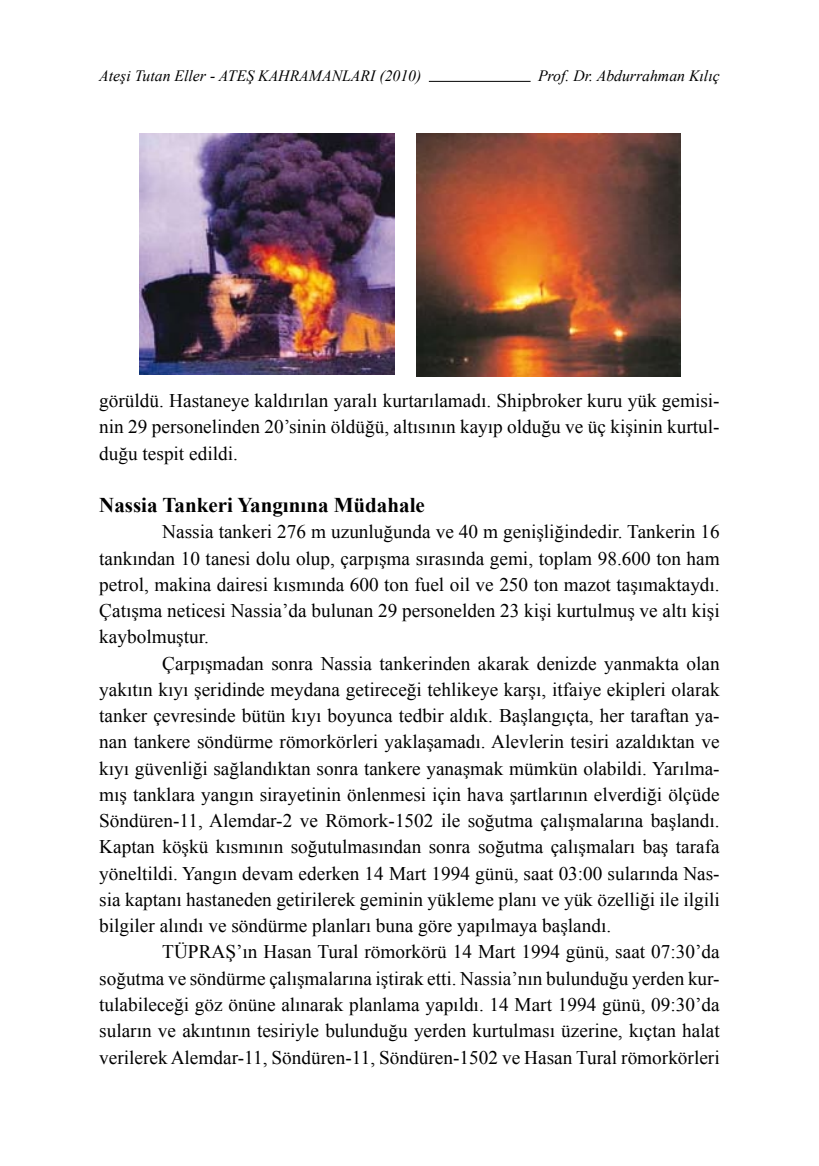
<style>
.page{position:relative;width:819px;height:1166px;background:#fff}
.page>*{position:absolute;margin:0;border:0;box-sizing:border-box;transform-origin:0 0}
.t1{font:700 21px "Times New Roman";color:#000}
.t2{font:19.25px/26.2px "Times New Roman";color:#000;text-align:justify}
.t3{font:italic 15.75px "Times New Roman";color:#000}
</style>
<div class="page">
<hr style="left:429px;top:81px;width:101px;height:1px;background:#000">
<img style="left:140px;top:134px;width:254px;height:241px">
<img style="left:417px;top:134px;width:264px;height:243px">
<p class="t3" style="left:99px;top:64px;width:323px">Ateşi Tutan Eller - ATEŞ KAHRAMANLARI (2010)</p>
<p class="t3" style="left:538px;top:64px;width:183px">Prof. Dr. Abdurrahman Kılıç</p>
<p class="t2" style="left:99px;top:387px;width:622px">görüldü. Hastaneye kaldırılan yaralı kurtarılamadı. Shipbroker kuru yük gemisi&shy;nin 29 personelinden 20’sinin öldüğü, altısının kayıp olduğu ve üç kişinin kurtul&shy;duğu tespit edildi.</p>
<p class="t1" style="left:99px;top:490px;width:327px">Nassia Tankeri Yangınına Müdahale</p>
<p class="t2" style="left:99px;top:518px;width:622px;text-indent:63px">Nassia tankeri 276 m uzunluğunda ve 40 m genişliğindedir. Tankerin 16 tankından 10 tanesi dolu olup, çarpışma sırasında gemi, toplam 98.600 ton ham petrol, makina dairesi kısmında 600 ton fuel oil ve 250 ton mazot taşımaktaydı.<br>Çatışma neticesi Nassia’da bulunan 29 personelden 23 kişi kurtulmuş ve altı kişi kaybolmuştur.</p>
<p class="t2" style="left:99px;top:650px;width:622px;text-indent:63px">Çarpışmadan sonra Nassia tankerinden akarak denizde yanmakta olan yakıtın kıyı şeridinde meydana getireceği tehlikeye karşı, itfaiye ekipleri olarak tanker çevresinde bütün kıyı boyunca tedbir aldık. Başlangıçta, her taraftan ya&shy;nan tankere söndürme römorkörleri yaklaşamadı. Alevlerin tesiri azaldıktan ve kıyı güvenliği sağlandıktan sonra tankere yanaşmak mümkün olabildi. Yarılma&shy;mış tanklara yangın sirayetinin önlenmesi için hava şartlarının elverdiği ölçüde Söndüren-11, Alemdar-2 ve Römork-1502 ile soğutma çalışmalarına başlandı.<br>Kaptan köşkü kısmının soğutulmasından sonra soğutma çalışmaları baş tarafa yöneltildi. Yangın devam ederken 14 Mart 1994 günü, saat 03:00 sularında Nas&shy;sia kaptanı hastaneden getirilerek geminin yükleme planı ve yük özelliği ile ilgili bilgiler alındı ve söndürme planları buna göre yapılmaya başlandı.</p>
<p class="t2" style="left:99px;top:938px;width:622px;text-indent:63px">TÜPRAŞ’ın Hasan Tural römorkörü 14 Mart 1994 günü, saat 07:30’da soğutma ve söndürme çalışmalarına iştirak etti. Nassia’nın bulunduğu yerden kur&shy;tulabileceği göz önüne alınarak planlama yapıldı. 14 Mart 1994 günü, 09:30’da suların ve akıntının tesiriyle bulunduğu yerden kurtulması üzerine, kıçtan halat verilerek Alemdar-11, Söndüren-11, Söndüren-1502 ve Hasan Tural römorkörleri</p>
</div>
